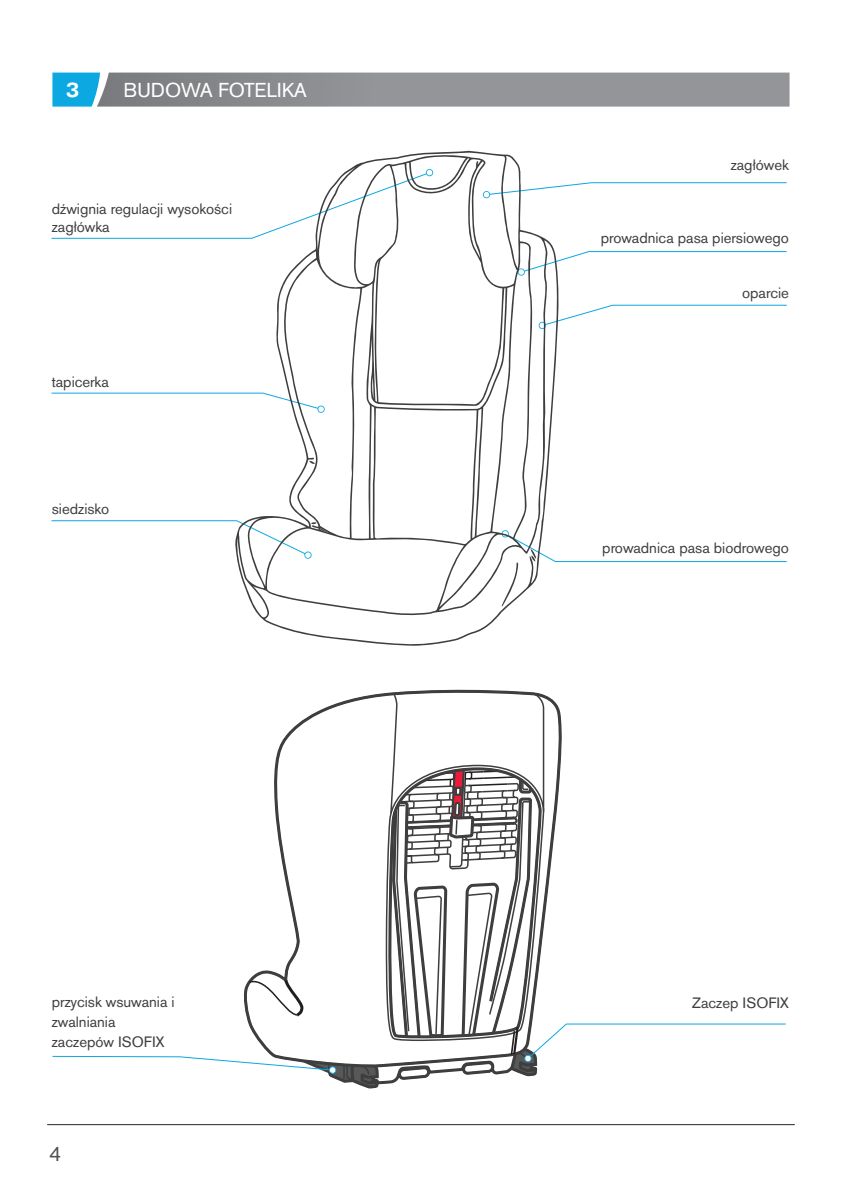
<style>
.page{position:relative;width:842px;height:1191px;background:#fff}
.page>*{position:absolute;margin:0;border:0;box-sizing:border-box;transform-origin:0 0}
.t1{font:20px "Volvo Sans Pro";color:#fff}
.t2{font:20px "Volvo Sans Pro";color:#4e4f50}
.t3{font:700 20px "Volvo Sans Pro";color:#fff}
.t4{font:14.8px/20px "Volvo Sans Pro";color:#3e3e3f}
</style>
<div class="page">
<svg style="left:52px;top:73px;width:737px;height:34px;background:#889399"></svg>
<hr style="left:48px;top:1124px;width:746px;height:1px;background:#3e3e3f">
<svg style="left:559px;top:182px;width:228px;height:5px"></svg>
<svg style="left:559px;top:304px;width:228px;height:18px"></svg>
<svg style="left:559px;top:251px;width:228px;height:10px"></svg>
<svg style="left:559px;top:561px;width:228px;height:1px"></svg>
<svg style="left:51px;top:237px;width:183px;height:2px"></svg>
<svg style="left:51px;top:520px;width:183px;height:2px"></svg>
<svg style="left:51px;top:392px;width:183px;height:2px"></svg>
<svg style="left:234px;top:151px;width:325px;height:494px"></svg>
<svg style="left:244px;top:692px;width:145px;height:376px"></svg>
<svg style="left:385px;top:764px;width:4px;height:278px"></svg>
<svg style="left:248px;top:976px;width:57px;height:42px"></svg>
<svg style="left:52px;top:1053px;width:329px;height:36px"></svg>
<svg style="left:389px;top:573px;width:397px;height:511px"></svg>
<h1 class="t3" style="left:66px;top:78px;width:15px">3</h1>
<h1 class="t1" style="left:124px;top:78px;width:185px">BUDOWA FOTELIKA</h1>
<p class="t4" style="left:52px;top:199px;width:182px;line-height:18.2px">dźwignia regulacji wysokości zagłówka</p>
<p class="t4" style="left:52px;top:371px;width:59px">tapicerka</p>
<p class="t4" style="left:52px;top:499px;width:59px">siedzisko</p>
<p class="t4" style="left:52px;top:992px;width:124px">przycisk wsuwania i zwalniania zaczepów ISOFIX</p>
<h1 class="t2" style="left:49px;top:1141px;width:14px">4</h1>
<p class="t4" style="left:731px;top:155px;width:60px">zagłówek</p>
<p class="t4" style="left:601px;top:228px;width:190px">prowadnica pasa piersiowego</p>
<p class="t4" style="left:742px;top:282px;width:48px">oparcie</p>
<p class="t4" style="left:602px;top:537px;width:188px">prowadnica pasa biodrowego</p>
<p class="t4" style="left:692px;top:992px;width:98px">Zaczep ISOFIX</p>
</div>
